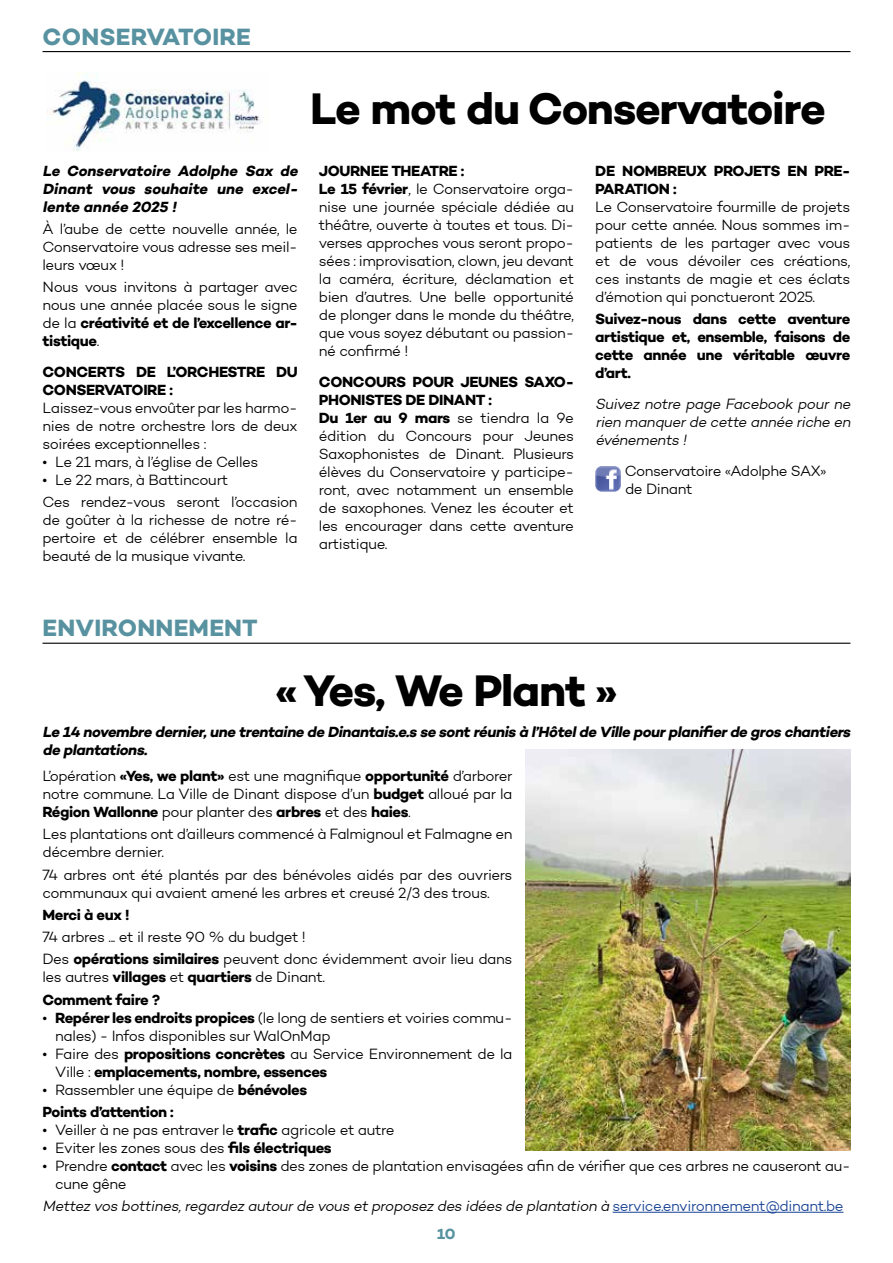
<style>
.page{position:relative;width:893px;height:1263px;background:#fff}
.page>*{position:absolute;margin:0;border:0;box-sizing:border-box;transform-origin:0 0}
.t1{font:700 45px "Campton";letter-spacing:-.03em;color:#000}
.t2{font:700 24px "Campton";letter-spacing:.01em;color:#5892a0}
.t3{font:300 15px/18px "Campton";letter-spacing:-.03em;color:#000}
.t4{font:700 15px/18px "Campton";letter-spacing:-.03em;color:#000}
.t5{font:italic 700 15px/18px "Campton";color:#000;text-align:justify}
.t6{font:italic 300 15px/18px "Campton";color:#000;text-align:justify}
.t7{font:700 15px "Campton";color:#5892a0}
.s1{font-weight:700}
.s2{font-weight:300}
.s3{font-style:normal;color:#164194}
</style>
<div class="page">
<hr style="left:43px;top:51px;width:807px;height:1px;background:#000">
<img style="left:595px;top:466px;width:26px;height:26px">
<img style="left:47px;top:72px;width:216px;height:79px">
<hr style="left:43px;top:643px;width:807px;height:1px;background:#000">
<hr style="left:613px;top:1212px;width:230px;height:1px;background:#164194">
<img style="left:525px;top:750px;width:325px;height:400px">
<h2 class="t2" style="left:43px;top:21px;width:210px">CONSERVATOIRE</h2>
<h1 class="t1" style="left:310px;top:80px;width:517px">Le mot du Conservatoire</h1>
<p class="t5" style="left:43px;top:162px;width:260px">Le Conservatoire Adolphe Sax de Dinant vous souhaite une excel&shy;lente année 2025 !</p>
<p class="t3" style="left:43px;top:220px;width:257px;text-align:justify">À l’aube de cette nouvelle année, le Conservatoire vous adresse ses meil&shy;leurs vœux !</p>
<p class="t3" style="left:43px;top:278px;width:257px;text-align:justify">Nous vous invitons à partager avec nous une année placée sous le signe de la <span class="s1">créativité et de l’excellence ar&shy;tistique</span>.</p>
<p class="t4" style="left:43px;top:363px;width:257px">CONCERTS DE L’ORCHESTRE DU<br>CONSERVATOIRE :</p>
<p class="t3" style="left:43px;top:399px;width:257px;text-align:justify">Laissez-vous envoûter par les harmo&shy;nies de notre orchestre lors de deux soirées exceptionnelles :</p>
<p class="t3" style="left:43px;top:453px;width:217px">• Le 21 mars, à l’église de Celles</p>
<p class="t3" style="left:43px;top:469px;width:257px;line-height:22.2px">• Le 22 mars, à Battincourt<br>Ces rendez-vous seront l’occasion</p>
<p class="t3" style="left:43px;top:511px;width:257px;text-align:justify">de goûter à la richesse de notre ré&shy;pertoire et de célébrer ensemble la beauté de la musique vivante.</p>
<p class="t3" style="left:319px;top:162px;width:257px"><span class="s1">JOURNEE THEATRE :<br>Le 15 février</span>, le Conservatoire orga&shy;nise une journée spéciale dédiée au théâtre, ouverte à toutes et tous. Di&shy;verses approches vous seront propo&shy;sées : improvisation, clown, jeu devant la caméra, écriture, déclamation et bien d’autres. Une belle opportunité de plonger dans le monde du théâtre, que vous soyez débutant ou passion&shy;né confirmé !</p>
<p class="t3" style="left:319px;top:372px;width:257px"><span class="s1">CONCOURS POUR JEUNES SAXO-<br>PHONISTES DE DINANT :<br>Du 1er au 9 mars</span> se tiendra la 9e édition du Concours pour Jeunes<br>Saxophonistes de Dinant. Plusieurs élèves du Conservatoire y participe&shy;ront, avec notamment un ensemble de saxophones. Venez les écouter et les encourager dans cette aventure artistique.</p>
<p class="t4" style="left:595px;top:162px;width:257px">DE NOMBREUX PROJETS EN PRE-<br>PARATION :</p>
<p class="t3" style="left:595px;top:198px;width:257px;text-align:justify">Le Conservatoire fourmille de projets pour cette année. Nous sommes im&shy;patients de les partager avec vous et de vous dévoiler ces créations, ces instants de magie et ces éclats d’émotion qui ponctueront 2025.</p>
<p class="t4" style="left:595px;top:310px;width:257px;text-align:justify">Suivez-nous dans cette aventure artistique et, ensemble, faisons de cette année une véritable œuvre d’art.</p>
<p class="t6" style="left:595px;top:395px;width:260px">Suivez notre page Facebook pour ne rien manquerde cette année riche en événements !</p>
<p class="t3" style="left:625px;top:461px;width:203px">Conservatoire «Adolphe SAX» de Dinant</p>
<h2 class="t2" style="left:43px;top:613px;width:217px">ENVIRONNEMENT</h2>
<h1 class="t1" style="left:276px;top:662px;width:343px">« Yes, We Plant »</h1>
<p class="t5" style="left:43px;top:722px;width:813px">Le 14 novembre dernier,une trentaine de Dinantais.e.s se sontréunis à l’Hôtelde Ville pourplanifierde gros chantiers de plantations.</p>
<p class="t3" style="left:43px;top:767px;width:471px;text-align:justify">L’opération <span class="s1">«Yes, we plant»</span> est une magnifique <span class="s1">opportunité</span> d’arborer notre commune. La Ville de Dinant dispose d’un <span class="s1">budget</span> alloué par la <span class="s1">Région Wallonne</span> pour planter des <span class="s1">arbres</span> et des <span class="s1">haies</span>.</p>
<p class="t3" style="left:43px;top:825px;width:471px">Les plantations ont d’ailleurs commencé à Falmignoul et Falmagne en décembre dernier.</p>
<p class="t3" style="left:43px;top:865px;width:471px">74 arbres ont été plantés par des bénévoles aidés par des ouvriers communaux qui avaient amené les arbres et creusé 2/3 des trous.</p>
<p class="t4" style="left:43px;top:905px;width:89px">Merci à eux !</p>
<p class="t3" style="left:43px;top:925px;width:471px;line-height:22.2px">74 arbres ... et il reste 90 % du budget !<br>Des <span class="s1">opérations similaires</span> peuvent donc évidemment avoir lieu dans</p>
<p class="t4" style="left:43px;top:966px;width:284px;line-height:22.2px"><span class="s2">les autres</span> villages <span class="s2">et</span> quartiers <span class="s2">de Dinant.<br></span>Comment faire ?</p>
<p class="t3" style="left:55px;top:1008px;width:459px;text-indent:-13px">• <span class="s1">Repérer les endroits propices</span> (le long de sentiers et voiries commu&shy;nales) - Infos disponibles sur WalOnMap</p>
<p class="t4" style="left:55px;top:1044px;width:459px;text-indent:-13px"><span class="s2">• Faire des</span> propositions concrètes <span class="s2">au Service Environnement de la<br>Ville :</span> emplacements, nombre, essences</p>
<p class="t4" style="left:43px;top:1078px;width:266px;line-height:22.2px"><span class="s2">• Rassembler une équipe de</span> bénévoles<br>Points d’attention :</p>
<p class="t3" style="left:43px;top:1120px;width:354px">• Veiller à ne pas entraver le <span class="s1">trafic</span> agricole et autre</p>
<p class="t3" style="left:43px;top:1138px;width:291px">• Eviter les zones sous des <span class="s1">fils électriques</span></p>
<p class="t3" style="left:55px;top:1156px;width:797px;text-indent:-13px">• Prendre <span class="s1">contact</span> avec les <span class="s1">voisins</span> des zones de plantation envisagées afin de vérifier que ces arbres ne causeront au&shy;cune gêne</p>
<p class="t6" style="left:43px;top:1197px;width:802px">Mettez vos bottines,regardez autourde vous etproposez des idées de plantation à <span class="s3">s e rv i c e . e n v i r o n n e m e nt @ d i n a nt . b e</span></p>
<p class="t7" style="left:437px;top:1224px;width:20px">10</p>
</div>
